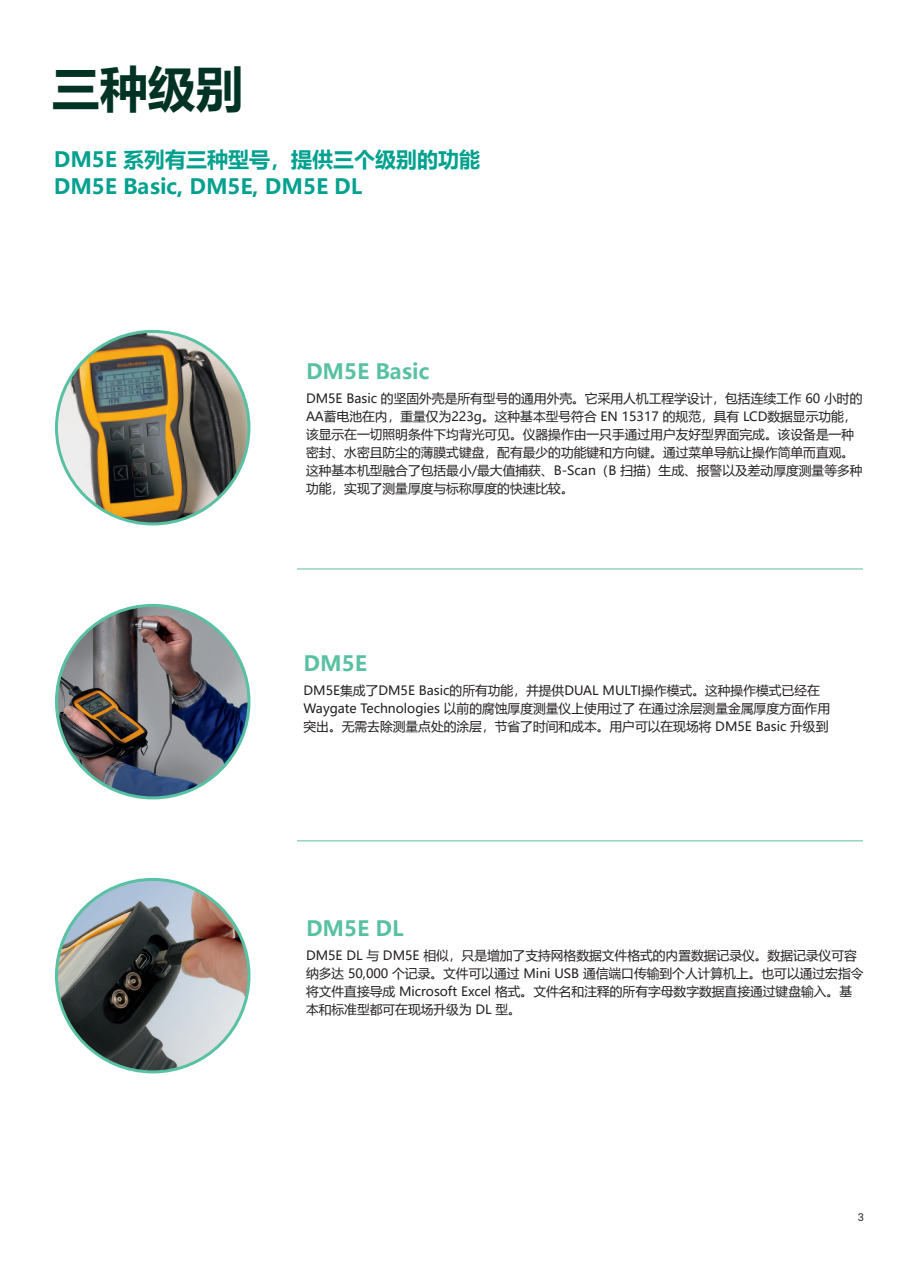
<style>
.page{position:relative;width:918px;height:1264px;background:#fff}
.page>*{position:absolute;margin:0;border:0;box-sizing:border-box;transform-origin:0 0}
._32pt-headline{font:700 48px "Microsoft Ya Hei";color:#003323}
._15pt-body_subhead{font:700 21px/27px "Microsoft Ya Hei";color:#00a08f}
._15pt-body_subhead-2{font:700 21px "Microsoft Ya Hei";color:#59c1a3}
._8_5pt-body_text{font:12.75px/18px "Microsoft Ya Hei";color:#231f20}
.t1{font:10.5px "Poppins";color:#231f20}
</style>
<div class="page">
<img style="left:56px;top:331px;width:193px;height:193px">
<img style="left:56px;top:605px;width:193px;height:193px;border-radius:96px">
<img style="left:56px;top:879px;width:193px;height:193px;border-radius:96px">
<hr style="left:297px;top:568px;width:566px;height:1px;background:#59c1a3">
<hr style="left:297px;top:840px;width:566px;height:1px;background:#59c1a3">
<p class="_32pt-headline" style="left:52px;top:55px;width:194px">三种级别</p>
<p class="_15pt-body_subhead" style="left:54px;top:145px;width:428px">DM5E 系列有三种型号，提供三个级别的功能<br>DM5E Basic, DM5E, DM5E DL</p>
<p class="_15pt-body_subhead-2" style="left:306px;top:356px;width:125px">DM5E Basic</p>
<p class="_8_5pt-body_text" style="left:306px;top:389px;width:558px">DM5E Basic 的坚固外壳是所有型号的通用外壳。它采用人机工程学设计，包括连续工作 60 小时的AA蓄电池在内，重量仅为223g。这种基本型号符合 EN 15317 的规范，具有 LCD数据显示功能，该显示在一切照明条件下均背光可见。仪器操作由一只手通过用户友好型界面完成。该设备是一种密封、水密且防尘的薄膜式键盘，配有最少的功能键和方向键。通过菜单导航让操作简单而直观。这种基本机型融合了包括最小/最大值捕获、B-Scan（B 扫描）生成、报警以及差动厚度测量等多种功能，实现了测量厚度与标称厚度的快速比较。</p>
<p class="_15pt-body_subhead-2" style="left:304px;top:648px;width:65px">DM5E</p>
<p class="_8_5pt-body_text" style="left:304px;top:681px;width:528px">DM5E集成了DM5E Basic的所有功能，并提供DUAL MULTI操作模式。这种操作模式已经在<br>Waygate Technologies 以前的腐蚀厚度测量仪上使用过了 在通过涂层测量金属厚度方面作用突出。无需去除测量点处的涂层，节省了时间和成本。用户可以在现场将 DM5E Basic 升级到</p>
<p class="_15pt-body_subhead-2" style="left:306px;top:913px;width:99px">DM5E DL</p>
<p class="_8_5pt-body_text" style="left:306px;top:946px;width:559px">DM5E DL 与 DM5E 相似，只是增加了支持网格数据文件格式的内置数据记录仪。数据记录仪可容纳多达 50,000 个记录。文件可以通过 Mini USB 通信端口传输到个人计算机上。也可以通过宏指令将文件直接导成 Microsoft Excel 格式。文件名和注释的所有字母数字数据直接通过键盘输入。基本和标准型都可在现场升级为 DL 型。</p>
<p class="t1" style="left:858px;top:1211px;width:8px">3</p>
</div>
